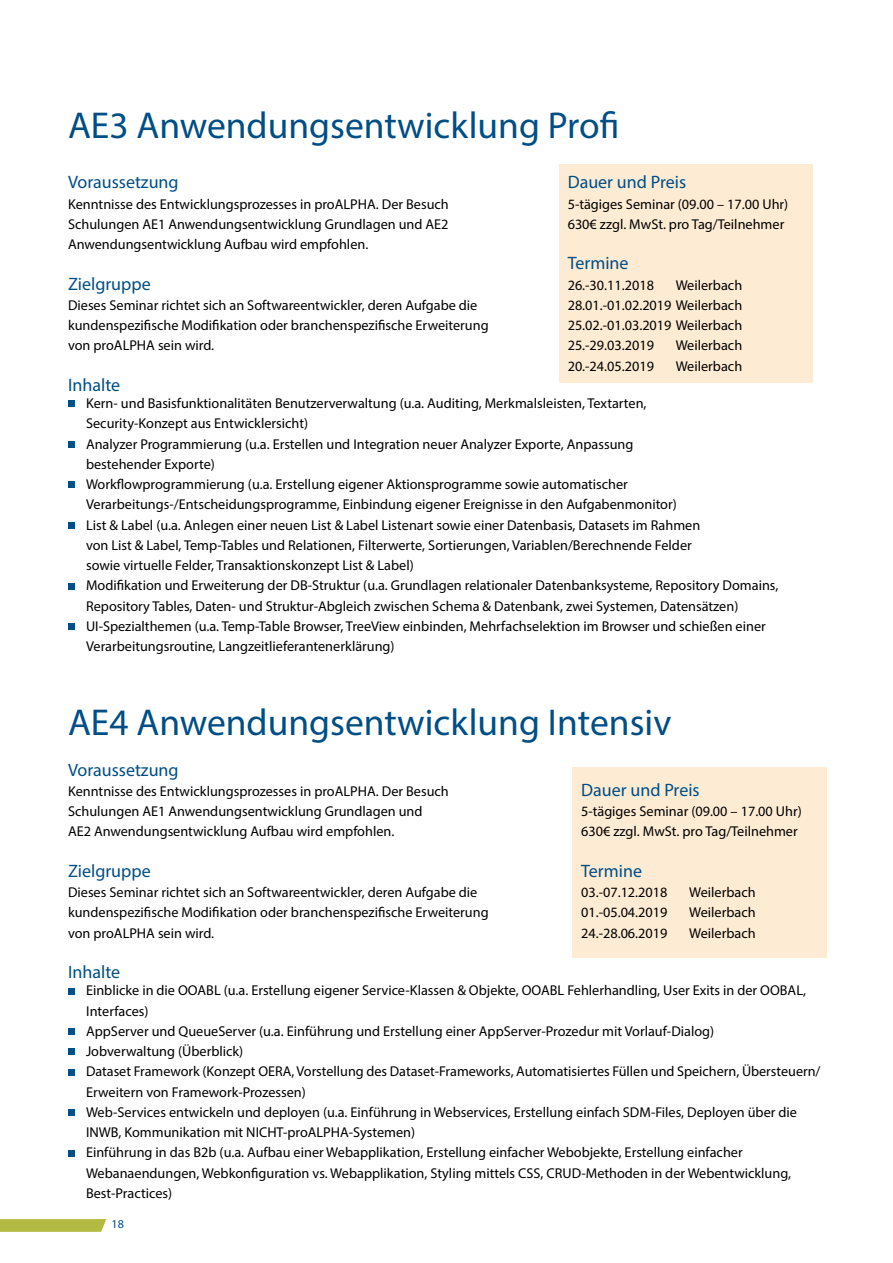
<style>
.page{position:relative;width:893px;height:1263px;background:#fff}
.page>*{position:absolute;margin:0;border:0;box-sizing:border-box;transform-origin:0 0}
.t1{font:37.5px "Myriad Pro";color:#004e86}
.t2{font:18px "Myriad Pro";color:#004e86}
.t3{font:14.25px/20.2px "Myriad Pro";color:#000}
.t4{font:12px "Myriad Pro";color:#004e86}
</style>
<div class="page">
<svg style="left:0;top:1219px;width:106px;height:13px"></svg>
<div style="left:572px;top:767px;width:254px;height:191px;background:#feebd3"></div>
<div style="left:560px;top:164px;width:252px;height:218px;background:#feebd3"></div>
<svg style="left:68px;top:401px;width:6px;height:6px"></svg>
<svg style="left:68px;top:441px;width:6px;height:6px"></svg>
<svg style="left:68px;top:482px;width:6px;height:6px"></svg>
<svg style="left:68px;top:522px;width:6px;height:6px"></svg>
<svg style="left:68px;top:583px;width:6px;height:6px"></svg>
<div style="left:68px;top:623px;width:6px;height:7px;background:#004e86"></div>
<svg style="left:68px;top:988px;width:6px;height:6px"></svg>
<div style="left:68px;top:1028px;width:6px;height:7px;background:#004e86"></div>
<svg style="left:68px;top:1049px;width:6px;height:6px"></svg>
<svg style="left:68px;top:1069px;width:6px;height:6px"></svg>
<div style="left:68px;top:1109px;width:6px;height:7px;background:#004e86"></div>
<svg style="left:68px;top:1150px;width:6px;height:6px"></svg>
<h1 class="t1" style="left:68px;top:102px;width:553px">AE3 Anwendungsentwicklung Profi</h1>
<p class="t2" style="left:68px;top:171px;width:112px">Voraussetzung</p>
<p class="t3" style="left:68px;top:193px;width:382px;text-align:justify">Kenntnisse des Entwicklungsprozesses in proALPHA. Der Besuch Schulungen AE1 Anwendungsentwicklung Grundlagen und AE2<br>Anwendungsentwicklung Aufbau wird empfohlen.</p>
<p class="t2" style="left:68px;top:272px;width:84px">Zielgruppe</p>
<p class="t3" style="left:68px;top:295px;width:422px">Dieses Seminar richtet sich an Softwareentwickler, deren Aufgabe die kundenspezifische Modifikation oder branchenspezifische Erweiterung von proALPHA sein wird.</p>
<p class="t2" style="left:68px;top:374px;width:54px">Inhalte</p>
<p class="t3" style="left:86px;top:393px;width:694px">Kern- und Basisfunktionalitäten Benutzerverwaltung (u.a. Auditing, Merkmalsleisten, Textarten,<br>Security-Konzept aus Entwicklersicht)<br>Analyzer Programmierung (u.a. Erstellen und Integration neuer Analyzer Exporte, Anpassung<br>bestehender Exporte)<br>Workflowprogrammierung (u.a. Erstellung eigener Aktionsprogramme sowie automatischer Verarbeitungs-/Entscheidungsprogramme, Einbindung eigener Ereignisse in den Aufgabenmonitor)<br>List &amp; Label (u.a. Anlegen einer neuen List &amp; Label Listenart sowie einer Datenbasis, Datasets im Rahmen<br>von List &amp; Label, Temp-Tables und Relationen, Filterwerte, Sortierungen, Variablen/Berechnende Felder<br>sowie virtuelle Felder, Transaktionskonzept List &amp; Label)<br>Modifikation und Erweiterung der DB-Struktur (u.a. Grundlagen relationaler Datenbanksysteme, Repository Domains, Repository Tables, Daten- und Struktur-Abgleich zwischen Schema &amp; Datenbank, zwei Systemen, Datensätzen)<br>UI-Spezialthemen (u.a. Temp-Table Browser, TreeView einbinden, Mehrfachselektion im Browser und schießen einer Verarbeitungsroutine, Langzeitlieferantenerklärung)</p>
<p class="t2" style="left:568px;top:171px;width:120px">Dauer und Preis</p>
<p class="t3" style="left:568px;top:193px;width:222px">5-tägiges Seminar (09.00 – 17.00 Uhr)<br>630€ zzgl. MwSt. pro Tag/Teilnehmer</p>
<p class="t2" style="left:568px;top:252px;width:62px">Termine</p>
<p class="t3" style="left:568px;top:274px;width:88px">26.-30.11.2018</p>
<p class="t3" style="left:568px;top:274px;width:176px;text-align:justify;text-indent:108px">Weilerbach 28.01.-01.02.2019 Weilerbach 25.02.-01.03.2019 Weilerbach 25.-29.03.2019</p>
<p class="t3" style="left:676px;top:335px;width:68px">Weilerbach</p>
<p class="t3" style="left:568px;top:355px;width:88px">20.-24.05.2019</p>
<p class="t3" style="left:676px;top:355px;width:68px">Weilerbach</p>
<h1 class="t1" style="left:68px;top:699px;width:605px">AE4 Anwendungsentwicklung Intensiv</h1>
<p class="t2" style="left:68px;top:758px;width:112px">Voraussetzung</p>
<p class="t3" style="left:68px;top:781px;width:382px">Kenntnisse des Entwicklungsprozesses in proALPHA. Der Besuch<br>Schulungen AE1 Anwendungsentwicklung Grundlagen und<br>AE2 Anwendungsentwicklung Aufbau wird empfohlen.</p>
<p class="t2" style="left:68px;top:860px;width:84px">Zielgruppe</p>
<p class="t3" style="left:68px;top:882px;width:422px">Dieses Seminar richtet sich an Softwareentwickler, deren Aufgabe die kundenspezifische Modifikation oder branchenspezifische Erweiterung von proALPHA sein wird.</p>
<p class="t2" style="left:68px;top:961px;width:54px">Inhalte</p>
<p class="t3" style="left:86px;top:980px;width:736px">Einblicke in die OOABL (u.a. Erstellung eigener Service-Klassen &amp; Objekte, OOABL Fehlerhandling, User Exits in der OOBAL, Interfaces)<br>AppServer und QueueServer (u.a. Einführung und Erstellung einer AppServer-Prozedur mit Vorlauf-Dialog)<br>Jobverwaltung (Überblick)<br>Dataset Framework (Konzept OERA, Vorstellung des Dataset-Frameworks, Automatisiertes Füllen und Speichern, Übersteuern/ Erweitern von Framework-Prozessen)<br>Web-Services entwickeln und deployen (u.a. Einführung in Webservices, Erstellung einfach SDM-Files, Deployen über die INWB, Kommunikation mit NICHT-proALPHA-Systemen)<br>Einführung in das B2b (u.a. Aufbau einer Webapplikation, Erstellung einfacher Webobjekte, Erstellung einfacher Webanaendungen, Webkonfiguration vs. Webapplikation, Styling mittels CSS, CRUD-Methoden in der Webentwicklung, Best-Practices)</p>
<p class="t2" style="left:581px;top:779px;width:120px">Dauer und Preis</p>
<p class="t3" style="left:581px;top:801px;width:222px">5-tägiges Seminar (09.00 – 17.00 Uhr)<br>630€ zzgl. MwSt. pro Tag/Teilnehmer</p>
<p class="t2" style="left:581px;top:860px;width:62px">Termine</p>
<p class="t3" style="left:581px;top:882px;width:88px">03.-07.12.2018</p>
<p class="t3" style="left:689px;top:882px;width:68px">Weilerbach</p>
<p class="t3" style="left:581px;top:902px;width:88px">01.-05.04.2019</p>
<p class="t3" style="left:689px;top:902px;width:68px">Weilerbach</p>
<p class="t3" style="left:581px;top:922px;width:88px">24.-28.06.2019</p>
<p class="t3" style="left:689px;top:922px;width:68px">Weilerbach</p>
<p class="t4" style="left:112px;top:1216px;width:14px">18</p>
</div>
